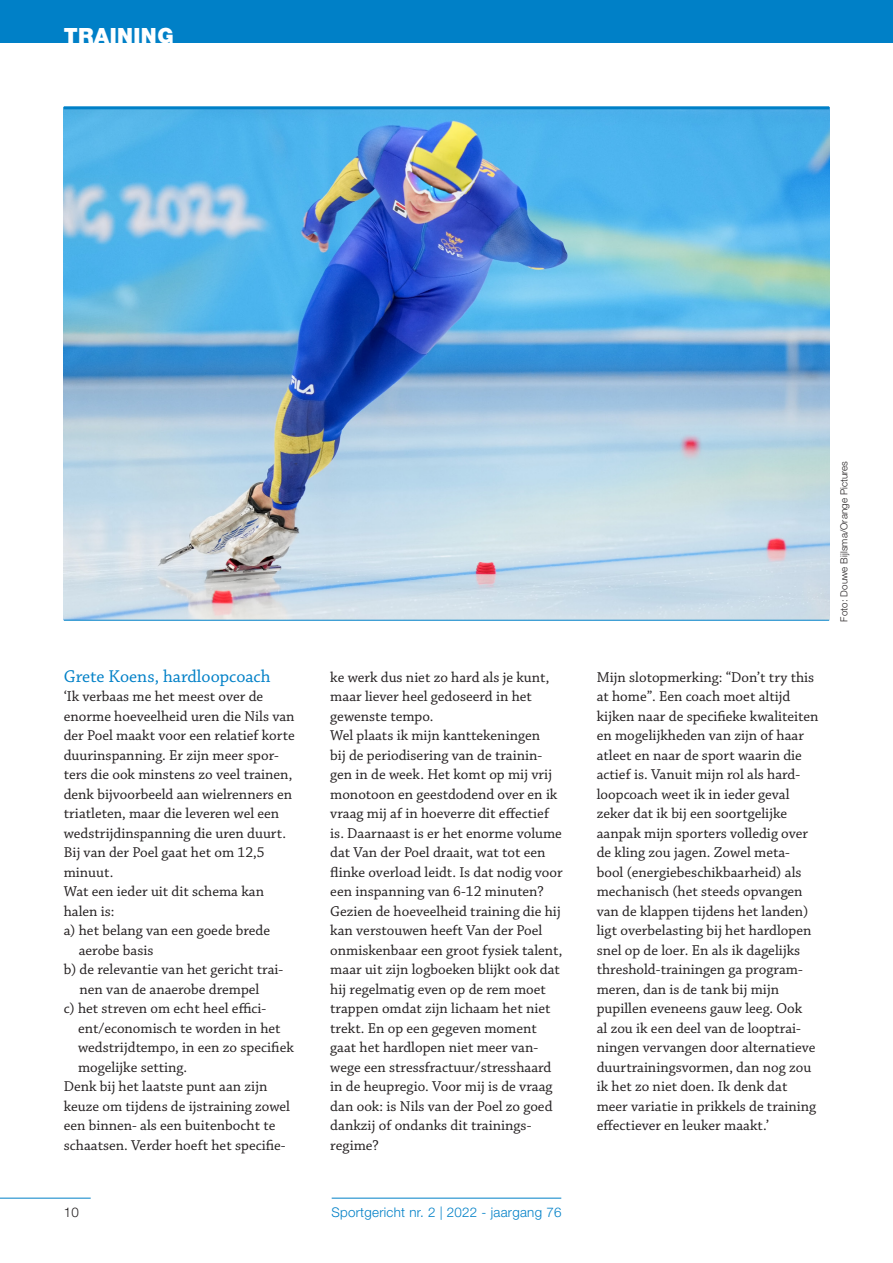
<style>
.page{position:relative;width:893px;height:1263px;background:#fff}
.page>*{position:absolute;margin:0;border:0;box-sizing:border-box;transform-origin:0 0}
.t1{font:900 21px "Helvetica Neue LT Std";letter-spacing:.02em;color:#fff}
.t2{font:18px "Chaparral Pro";color:#0080c7}
.t3{font:15px/19.5px "Chaparral Pro";color:#231f20}
.t4{font:300 13.35px "Helvetica Neue LT Std";letter-spacing:.02em;color:#0080c7}
.t5{font:300 13.35px "Helvetica Neue LT Std";color:#231f20}
._00_-_Fotobijschrift{font:300 9.75px "Helvetica Neue LT Std";letter-spacing:.01em;color:#231f20}
</style>
<div class="page">
<div style="left:0;top:0;width:893px;height:43px;background:#0080c7"></div>
<hr style="left:0;top:1198px;width:91px;height:1px;background:#0080c7">
<hr style="left:332px;top:1198px;width:229px;height:1px;background:#0080c7">
<img style="left:64px;top:109px;width:765px;height:510px">
<hr style="left:64px;top:106px;width:765px;height:3px;background:#0080c7">
<hr style="left:64px;top:620px;width:765px;height:1px;background:#0080c7">
<p class="t1" style="left:64px;top:23px;width:111px">TRAINING</p>
<p class="t2" style="left:64px;top:666px;width:208px">Grete Koens, hardloopcoach</p>
<p class="t3" style="left:64px;top:687px;width:232px">‘Ik verbaas me het meest over de enorme hoeveelheid uren die Nils van der Poel maakt voor een relatief korte duurinspanning. Er zijn meer spor&shy;ters die ook minstens zo veel trainen, denk bijvoorbeeld aan wielrenners en triatleten, maar die leveren wel een wedstrijdinspanning die uren duurt.<br>Bij van der Poel gaat het om 12,5 minuut.</p>
<p class="t3" style="left:64px;top:882px;width:202px">Wat een ieder uit dit schema kan halen is:</p>
<p class="t3" style="left:79px;top:921px;width:193px;text-indent:-15px">a) het belang van een goede brede aerobe basis</p>
<p class="t3" style="left:64px;top:960px;width:221px;text-align:center">b) de relevantie van het gericht trai&shy;nen van de anaerobe drempel</p>
<p class="t3" style="left:78px;top:999px;width:217px;text-indent:-14px">c) het streven om echt heel effici&shy;ënt/economisch te worden in het wedstrijdtempo, in een zo specifiek mogelijke setting.</p>
<p class="t3" style="left:64px;top:1077px;width:228px">Denk bij het laatste punt aan zijn keuze om tijdens de ijstraining zowel een binnen- als een buitenbocht te schaatsen. Verder hoeft het specifie-</p>
<p class="t3" style="left:330px;top:668px;width:221px">ke werk dus niet zo hard als je kunt, maar liever heel gedoseerd in het gewenste tempo.</p>
<p class="t3" style="left:330px;top:726px;width:234px">Wel plaats ik mijn kanttekeningen<br>bij de periodisering van de trainin&shy;gen in de week. Het komt op mij vrij monotoon en geestdodend over en ik vraag mij af in hoeverre dit effectief is. Daarnaast is er het enorme volume dat Van der Poel draait, wat tot een flinke overload leidt. Is dat nodig voor een inspanning van 6-12 minuten?<br>Gezien de hoeveelheid training die hij kan verstouwen heeft Van der Poel onmiskenbaar een groot fysiek talent, maar uit zijn logboeken blijkt ook dat hij regelmatig even op de rem moet trappen omdat zijn lichaam het niet trekt. En op een gegeven moment gaat het hardlopen niet meer van&shy;wege een stressfractuur/stresshaard in de heupregio. Voor mij is de vraag dan ook: is Nils van der Poel zo goed dankzij of ondanks dit trainings&shy;regime?</p>
<p class="t5" style="left:64px;top:1204px;width:17px">10</p>
<p class="t4" style="left:331px;top:1204px;width:232px">Sportgericht nr. 2 | 2022 - jaargang 76</p>
<p class="t3" style="left:597px;top:668px;width:223px">Mijn slotopmerking: “Don’t try this at home”. Een coach moet altijd kijken naar de specifieke kwaliteiten en mogelijkheden van zijn of haar atleet en naar de sport waarin die actief is. Vanuit mijn rol als hard&shy;loopcoach weet ik in ieder geval zeker dat ik bij een soortgelijke aanpak mijn sporters volledig over de kling zou jagen. Zowel meta&shy;bool (energiebeschikbaarheid) als mechanisch (het steeds opvangen van de klappen tijdens het landen) ligt overbelasting bij het hardlopen snel op de loer. En als ik dagelijks threshold-trainingen ga program&shy;meren, dan is de tank bij mijn pupillen eveneens gauw leeg. Ook<br>al zou ik een deel van de looptrai&shy;ningen vervangen door alternatieve duurtrainingsvormen, dan nog zou ik het zo niet doen. Ik denk dat meer variatie in prikkels de training effectiever en leuker maakt.’</p>
<p class="_00_-_Fotobijschrift" style="left:838px;top:621px;width:162px;rotate:-90deg">Foto: Douwe Bijlsma/Orange Pictures</p>
</div>
